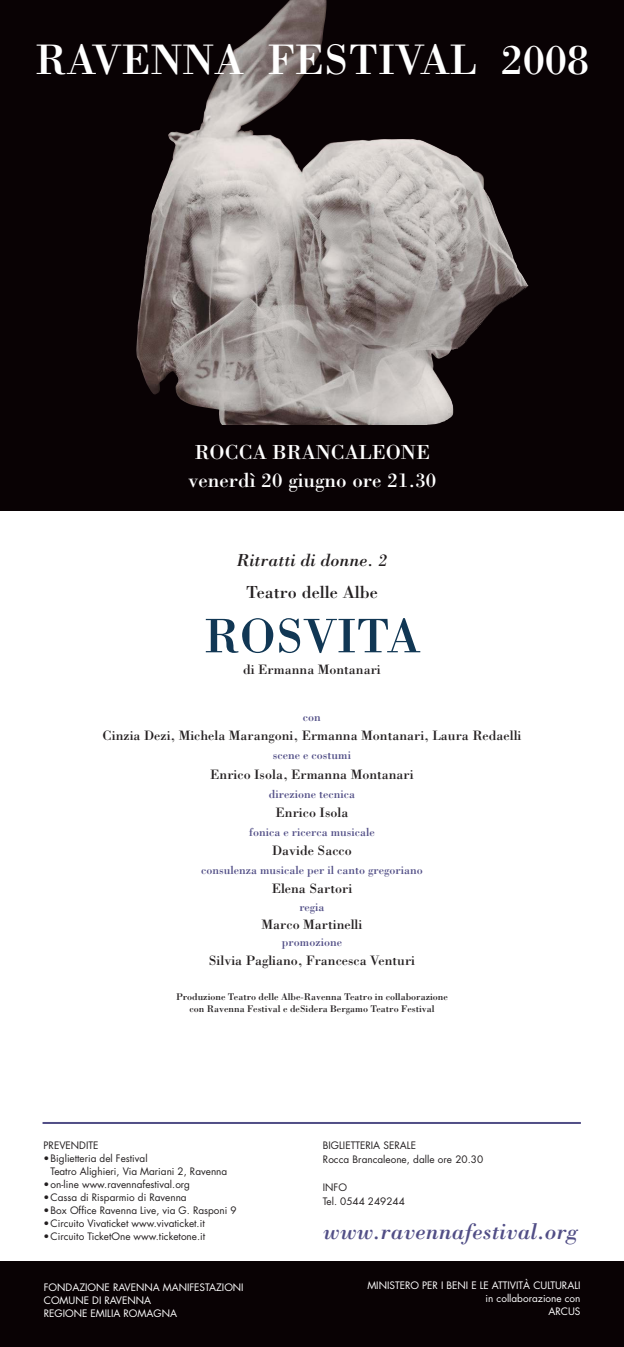
<style>
.page{position:relative;width:624px;height:1347px;background:#fff}
.page>*{position:absolute;margin:0;border:0;box-sizing:border-box;transform-origin:0 0}
.t1{font:50px "Bodoni";color:#113754}
.t2{font:44px "Bodoni";color:#fff}
.t3{font:italic 23.3px "Bodoni";color:#514e86}
.t4{font:21px/28px "Bodoni";color:#fff}
.t5{font:italic 18px "Bodoni";color:#231f20}
.t6{font:18px "Bodoni";color:#231f20}
.t7{font:14px "Bodoni";color:#231f20}
.t8{font:12px "Bodoni";color:#514e86}
.t9{font:10px/14px "Futura";color:#231f20}
.t10{font:10px/13.1px "Futura";color:#fff}
.t11{font:10px/12px "Bodoni";color:#231f20;text-align:center}
</style>
<div class="page">
<hr style="left:43px;top:1122px;width:538px;height:2px;background:#514e86">
<svg style="left:0;top:0;width:624px;height:425px;background:#30292a"></svg>
<img style="left:136px;top:0;width:190px;height:396px">
<div style="left:0;top:425px;width:624px;height:85px;background:#090204"></div>
<div style="left:0;top:1261px;width:624px;height:85px;background:#090204"></div>
<h2 class="t2" style="left:35px;top:44px;width:555px">RAVENNA FESTIVAL 2008</h2>
<h3 class="t4" style="left:188px;top:440px;width:250px">ROCCA BRANCALEONE venerdì 20 giugno ore 21.30</h3>
<h3 class="t5" style="left:236px;top:554px;width:152px">Ritratti di donne. 2</h3>
<h3 class="t6" style="left:246px;top:586px;width:133px">Teatro delle Albe</h3>
<h1 class="t1" style="left:203px;top:618px;width:218px">ROSVITA</h1>
<h3 class="t7" style="left:243px;top:664px;width:139px">di Ermanna Montanari</h3>
<p class="t8" style="left:303px;top:713px;width:19px">con</p>
<h3 class="t7" style="left:102px;top:731px;width:420px">Cinzia Dezi, Michela Marangoni, Ermanna Montanari, Laura Redaelli</h3>
<p class="t8" style="left:273px;top:751px;width:79px">scene e costumi</p>
<h3 class="t7" style="left:210px;top:769px;width:205px">Enrico Isola, Ermanna Montanari</h3>
<p class="t8" style="left:269px;top:789px;width:88px">direzione tecnica</p>
<h3 class="t7" style="left:275px;top:807px;width:74px">Enrico Isola</h3>
<p class="t8" style="left:249px;top:827px;width:127px">fonica e ricerca musicale</p>
<h3 class="t7" style="left:272px;top:845px;width:81px">Davide Sacco</h3>
<p class="t8" style="left:201px;top:865px;width:223px">consulenza musicale per il canto gregoriano</p>
<h3 class="t7" style="left:272px;top:883px;width:82px">Elena Sartori</h3>
<p class="t8" style="left:299px;top:902px;width:27px">regia</p>
<h3 class="t7" style="left:261px;top:919px;width:102px">Marco Martinelli</h3>
<p class="t8" style="left:282px;top:938px;width:61px">promozione</p>
<h3 class="t7" style="left:209px;top:955px;width:208px">Silvia Pagliano, Francesca Venturi</h3>
<p class="t11" style="left:176px;top:991px;width:273px">Produzione Teatro delle Albe-Ravenna Teatro in collaborazione con Ravenna Festival e deSidera Bergamo Teatro Festival</p>
<p class="t9" style="left:44px;top:1138px;width:56px">PREVENDITE</p>
<p class="t9" style="left:51px;top:1152px;width:178px;line-height:13px;text-indent:-7px">•Biglietteria del Festival<br>Teatro Alighieri, Via Mariani 2, Ravenna</p>
<p class="t9" style="left:44px;top:1177px;width:148px">•on-line www.ravennafestival.org</p>
<p class="t9" style="left:44px;top:1190px;width:145px">•Cassa di Risparmio di Ravenna</p>
<p class="t9" style="left:44px;top:1203px;width:195px">•Box Office Ravenna Live, via G. Rasponi 9</p>
<p class="t9" style="left:44px;top:1216px;width:163px">•Circuito Vivaticket www.vivaticket.it</p>
<p class="t9" style="left:44px;top:1229px;width:163px">•Circuito TicketOne www.ticketone.it</p>
<p class="t9" style="left:323px;top:1138px;width:162px">BIGLIETTERIA SERALE<br>Rocca Brancaleone, dalle ore 20.30</p>
<p class="t9" style="left:323px;top:1180px;width:83px">INFO<br>Tel. 0544 249244</p>
<h3 class="t3" style="left:323px;top:1223px;width:256px">www.ravennafestival.org</h3>
<p class="t10" style="left:44px;top:1281px;width:201px">FONDAZIONE RAVENNA MANIFESTAZIONI<br>COMUNE DI RAVENNA<br>REGIONE EMILIA ROMAGNA</p>
<p class="t10" style="left:367px;top:1279px;width:215px;text-align:right">MINISTERO PER I BENI E LE ATTIVITÀ CULTURALI in collaborazione con<br>ARCUS</p>
</div>
